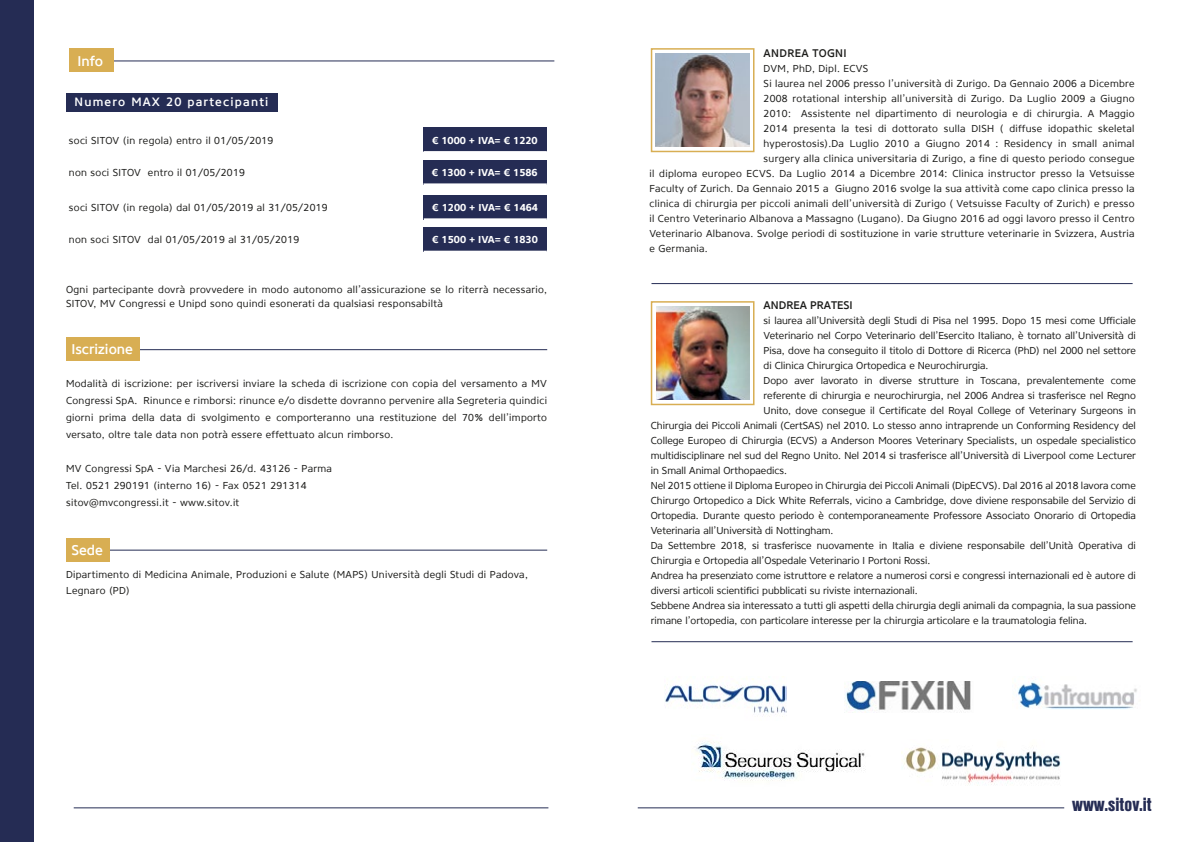
<style>
.page{position:relative;width:1191px;height:842px;background:#fff}
.page>*{position:absolute;margin:0;border:0;box-sizing:border-box;transform-origin:0 0}
.t1{font:20px "Nimbus Sans DOT Blac Cond";color:#252c54}
.t2{font:500 14px "Core Sans N 55";color:#fff}
.t3{font:500 12px "Core Sans N 55";letter-spacing:.1em;color:#fff}
.t4{font:500 11px "Core Sans N 55";color:#1d1d1b}
.t5{font:500 11px "Core Sans N 55";letter-spacing:.03em;color:#1d1d1b}
.t6{font:10px/17px "Core Sans N 45";color:#1d1d1b;text-align:justify}
.t7{font:10px/17px "Core Sans N 45";letter-spacing:.03em;color:#1d1d1b}
.t8{font:700 10px "Core Sans N";color:#fff}
</style>
<div class="page">
<div style="left:66px;top:93px;width:211px;height:18px;background:#252c54"></div>
<div style="left:423px;top:128px;width:124px;height:24px;background:#252c54"></div>
<hr style="left:423px;top:151px;width:124px;height:2px;background:#fff">
<div style="left:424px;top:195px;width:123px;height:24px;background:#252c54"></div>
<hr style="left:424px;top:218px;width:123px;height:2px;background:#fff">
<div style="left:423px;top:160px;width:124px;height:24px;background:#252c54"></div>
<hr style="left:423px;top:183px;width:124px;height:2px;background:#fff">
<div style="left:423px;top:227px;width:124px;height:25px;background:#252c54"></div>
<hr style="left:423px;top:251px;width:124px;height:2px;background:#fff">
<hr style="left:73px;top:61px;width:481px;height:1px;background:#252c54">
<hr style="left:66px;top:349px;width:481px;height:1px;background:#252c54">
<hr style="left:66px;top:550px;width:481px;height:1px;background:#252c54">
<div style="left:70px;top:49px;width:44px;height:23px;background:#d8ae53"></div>
<div style="left:66px;top:338px;width:74px;height:23px;background:#d8ae53"></div>
<div style="left:66px;top:538px;width:43px;height:23px;background:#d8ae53"></div>
<hr style="left:651px;top:283px;width:481px;height:1px;background:#252c54">
<hr style="left:651px;top:641px;width:481px;height:1px;background:#252c54">
<div style="left:651px;top:48px;width:103px;height:104px;border:2px solid #d8ae53"></div>
<img style="left:656px;top:54px;width:93px;height:92px">
<div style="left:651px;top:301px;width:103px;height:104px;border:2px solid #d8ae53"></div>
<img style="left:656px;top:307px;width:93px;height:92px">
<img style="left:845px;top:682px;width:126px;height:29px">
<img style="left:1018px;top:681px;width:119px;height:28px">
<img style="left:665px;top:679px;width:121px;height:38px">
<img style="left:696px;top:741px;width:170px;height:40px">
<img style="left:901px;top:745px;width:160px;height:41px">
<hr style="left:638px;top:807px;width:426px;height:1px;background:#252c54">
<hr style="left:74px;top:807px;width:474px;height:1px;background:#252c54">
<div style="left:0;top:0;width:34px;height:842px;background:#252c54"></div>
<h2 class="t2" style="left:77px;top:52px;width:27px">Info</h2>
<p class="t3" style="left:75px;top:94px;width:195px">Numero MAX 20 partecipanti</p>
<p class="t7" style="left:69px;top:132px;width:206px">soci SITOV (in regola) entro il 01/05/2019</p>
<p class="t8" style="left:432px;top:134px;width:107px">€ 1000 + IVA= € 1220</p>
<p class="t7" style="left:69px;top:164px;width:177px">non soci SITOV entro il 01/05/2019</p>
<p class="t8" style="left:432px;top:166px;width:107px">€ 1300 + IVA= € 1586</p>
<p class="t7" style="left:69px;top:199px;width:260px">soci SITOV (in regola) dal 01/05/2019 al 31/05/2019</p>
<p class="t8" style="left:432px;top:201px;width:107px">€ 1200 + IVA= € 1464</p>
<p class="t7" style="left:69px;top:231px;width:232px">non soci SITOV dal 01/05/2019 al 31/05/2019</p>
<p class="t8" style="left:432px;top:233px;width:107px">€ 1500 + IVA= € 1830</p>
<p class="t7" style="left:66px;top:282px;width:482px;line-height:14px">Ogni partecipante dovrà provvedere in modo autonomo all’assicurazione se lo riterrà necessario,<br>SITOV, MV Congressi e Unipd sono quindi esonerati da qualsiasi responsabiltà</p>
<h2 class="t2" style="left:71px;top:340px;width:63px">Iscrizione</h2>
<p class="t6" style="left:66px;top:375px;width:482px">Modalità di iscrizione: per iscriversi inviare la scheda di iscrizione con copia del versamento a MV Congressi SpA. Rinunce e rimborsi: rinunce e/o disdette dovranno pervenire alla Segreteria quindici giorni prima della data di svolgimento e comporteranno una restituzione del 70% dell’importo versato, oltre tale data non potrà essere effettuato alcun rimborso.</p>
<p class="t7" style="left:66px;top:460px;width:267px">MV Congressi SpA - Via Marchesi 26/d. 43126 - Parma<br>Tel. 0521 290191 (interno 16) - Fax 0521 291314 sitov@mvcongressi.it - www.sitov.it</p>
<h2 class="t2" style="left:71px;top:541px;width:33px">Sede</h2>
<p class="t7" style="left:66px;top:567px;width:463px;line-height:16px">Dipartimento di Medicina Animale, Produzioni e Salute (MAPS) Università degli Studi di Padova,<br>Legnaro (PD)</p>
<p class="t5" style="left:763px;top:46px;width:85px">ANDREA TOGNI</p>
<p class="t7" style="left:763px;top:60px;width:106px">DVM, PhD, Dipl. ECVS</p>
<p class="t7" style="left:763px;top:75px;width:372px">Si laurea nel 2006 presso l’università di Zurigo. Da Gennaio 2006 a Dicembre</p>
<p class="t7" style="left:763px;top:90px;width:372px">2008 rotational intership all’università di Zurigo. Da Luglio 2009 a Giugno</p>
<p class="t7" style="left:763px;top:105px;width:372px">2010: Assistente nel dipartimento di neurologia e di chirurgia. A Maggio</p>
<p class="t7" style="left:763px;top:120px;width:372px">2014 presenta la tesi di dottorato sulla DISH ( diffuse idopathic skeletal</p>
<p class="t7" style="left:763px;top:135px;width:372px">hyperostosis).Da Luglio 2010 a Giugno 2014 : Residency in small animal</p>
<p class="t7" style="left:763px;top:150px;width:372px">surgery alla clinica universitaria di Zurigo, a fine di questo periodo consegue</p>
<p class="t7" style="left:649px;top:165px;width:486px">il diploma europeo ECVS. Da Luglio 2014 a Dicembre 2014: Clinica instructor presso la Vetsuisse</p>
<p class="t7" style="left:649px;top:180px;width:486px">Faculty of Zurich. Da Gennaio 2015 a Giugno 2016 svolge la sua attività come capo clinica presso la</p>
<p class="t7" style="left:649px;top:195px;width:486px">clinica di chirurgia per piccoli animali dell’università di Zurigo ( Vetsuisse Faculty of Zurich) e presso</p>
<p class="t7" style="left:649px;top:210px;width:486px">il Centro Veterinario Albanova a Massagno (Lugano). Da Giugno 2016 ad oggi lavoro presso il Centro</p>
<p class="t7" style="left:649px;top:225px;width:486px">Veterinario Albanova. Svolge periodi di sostituzione in varie strutture veterinarie in Svizzera, Austria</p>
<p class="t7" style="left:649px;top:240px;width:60px">e Germania.</p>
<p class="t4" style="left:763px;top:298px;width:91px">ANDREA PRATESI</p>
<p class="t6" style="left:763px;top:312px;width:374px">si laurea all’Università degli Studi di Pisa nel 1995. Dopo 15 mesi come Ufficiale</p>
<p class="t6" style="left:763px;top:327px;width:374px">Veterinario nel Corpo Veterinario dell’Esercito Italiano, è tornato all’Università di</p>
<p class="t6" style="left:763px;top:342px;width:374px">Pisa, dove ha conseguito il titolo di Dottore di Ricerca (PhD) nel 2000 nel settore</p>
<p class="t6" style="left:763px;top:357px;width:226px">di Clinica Chirurgica Ortopedica e Neurochirurgia.</p>
<p class="t6" style="left:763px;top:372px;width:374px">Dopo aver lavorato in diverse strutture in Toscana, prevalentemente come</p>
<p class="t6" style="left:763px;top:387px;width:374px">referente di chirurgia e neurochirurgia, nel 2006 Andrea si trasferisce nel Regno</p>
<p class="t6" style="left:763px;top:402px;width:374px">Unito, dove consegue il Certificate del Royal College of Veterinary Surgeons in</p>
<p class="t6" style="left:651px;top:417px;width:486px">Chirurgia dei Piccoli Animali (CertSAS) nel 2010. Lo stesso anno intraprende un Conforming Residency del</p>
<p class="t6" style="left:651px;top:432px;width:486px">College Europeo di Chirurgia (ECVS) a Anderson Moores Veterinary Specialists, un ospedale specialistico</p>
<p class="t6" style="left:651px;top:447px;width:486px">multidisciplinare nel sud del Regno Unito. Nel 2014 si trasferisce all’Università di Liverpool come Lecturer</p>
<p class="t6" style="left:651px;top:462px;width:138px">in Small Animal Orthopaedics.</p>
<p class="t6" style="left:651px;top:477px;width:486px">Nel 2015 ottiene il Diploma Europeo in Chirurgia dei Piccoli Animali (DipECVS). Dal 2016 al 2018 lavora come</p>
<p class="t6" style="left:651px;top:492px;width:486px">Chirurgo Ortopedico a Dick White Referrals, vicino a Cambridge, dove diviene responsabile del Servizio di</p>
<p class="t6" style="left:651px;top:507px;width:486px">Ortopedia. Durante questo periodo è contemporaneamente Professore Associato Onorario di Ortopedia</p>
<p class="t6" style="left:651px;top:522px;width:184px">Veterinaria all’Università di Nottingham.</p>
<p class="t6" style="left:651px;top:537px;width:486px">Da Settembre 2018, si trasferisce nuovamente in Italia e diviene responsabile dell’Unità Operativa di</p>
<p class="t6" style="left:651px;top:552px;width:281px">Chirurgia e Ortopedia all’Ospedale Veterinario I Portoni Rossi.</p>
<p class="t6" style="left:651px;top:567px;width:486px">Andrea ha presenziato come istruttore e relatore a numerosi corsi e congressi internazionali ed è autore di</p>
<p class="t6" style="left:651px;top:582px;width:268px">diversi articoli scientifici pubblicati su riviste internazionali.</p>
<p class="t6" style="left:651px;top:597px;width:486px">Sebbene Andrea sia interessato a tutti gli aspetti della chirurgia degli animali da compagnia, la sua passione</p>
<p class="t6" style="left:651px;top:612px;width:438px">rimane l’ortopedia, con particolare interesse per la chirurgia articolare e la traumatologia felina.</p>
<h1 class="t1" style="left:1072px;top:793px;width:81px">www.sitov.it</h1>
</div>
